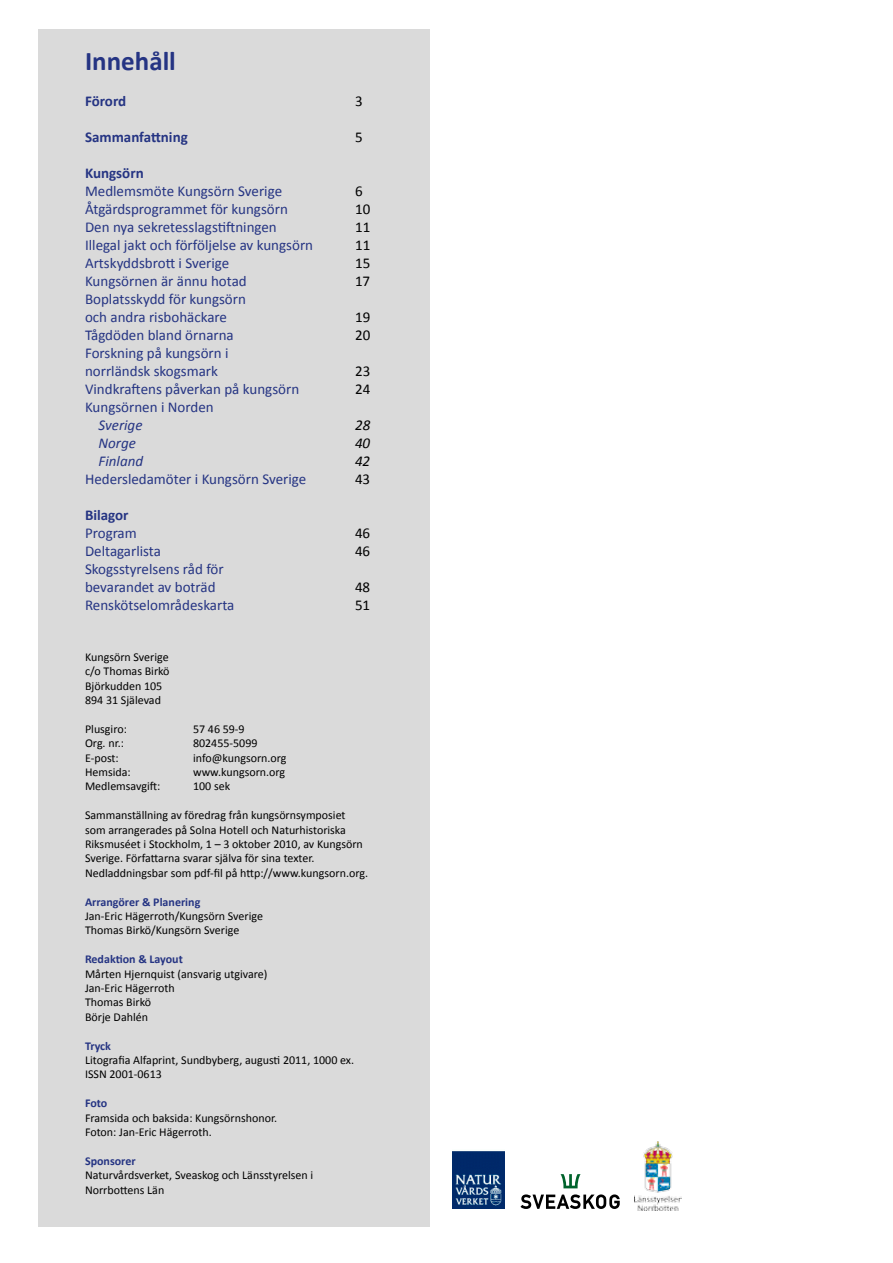
<style>
.page{position:relative;width:893px;height:1263px;background:#fff}
.page>*{position:absolute;margin:0;border:0;box-sizing:border-box;transform-origin:0 0}
.t1{font:700 27px "Calibri";color:#253483}
.t2{font:15px/18px "Calibri";color:#253483}
.t3{font:700 15px "Calibri";color:#253483}
.t4{font:15px "Calibri";color:#000}
.t5{font:italic 15px "Calibri";color:#253483}
.t6{font:italic 15px "Calibri";color:#000}
.t7{font:12px/14.4px "Calibri";color:#000}
.t8{font:700 12px "Calibri";color:#253483}
</style>
<div class="page">
<div style="left:38px;top:30px;width:391px;height:1197px;background:#dadada"></div>
<img style="left:452px;top:1151px;width:52px;height:58px">
<svg style="left:520px;top:1194px;width:100px;height:15px"></svg>
<svg style="left:561px;top:1174px;width:19px;height:14px"></svg>
<img style="left:635px;top:1142px;width:46px;height:68px">
<h1 class="t1" style="left:85px;top:45px;width:92px">Innehåll</h1>
<p class="t3" style="left:85px;top:92px;width:43px">Förord</p>
<p class="t4" style="left:355px;top:92px;width:9px">3</p>
<p class="t3" style="left:85px;top:128px;width:104px">Sammanfattning</p>
<p class="t4" style="left:355px;top:128px;width:9px">5</p>
<p class="t3" style="left:85px;top:164px;width:60px">Kungsörn</p>
<p class="t2" style="left:85px;top:182px;width:199px">Medlemsmöte Kungsörn Sverige</p>
<p class="t4" style="left:355px;top:182px;width:9px">6</p>
<p class="t2" style="left:85px;top:200px;width:204px">Åtgärdsprogrammet för kungsörn</p>
<p class="t4" style="left:355px;top:200px;width:17px">10</p>
<p class="t2" style="left:85px;top:218px;width:193px">Den nya sekretesslagstiftningen</p>
<p class="t4" style="left:355px;top:218px;width:17px">11</p>
<p class="t2" style="left:85px;top:236px;width:230px">Illegal jakt och förföljelse av kungsörn</p>
<p class="t4" style="left:355px;top:236px;width:17px">11</p>
<p class="t2" style="left:85px;top:254px;width:146px">Artskyddsbrott i Sverige</p>
<p class="t4" style="left:355px;top:254px;width:17px">15</p>
<p class="t2" style="left:85px;top:272px;width:163px">Kungsörnen är ännu hotad</p>
<p class="t4" style="left:355px;top:272px;width:17px">17</p>
<p class="t2" style="left:85px;top:290px;width:162px">Boplatsskydd för kungsörn och andra risbohäckare</p>
<p class="t4" style="left:355px;top:308px;width:17px">19</p>
<p class="t2" style="left:85px;top:326px;width:150px">Tågdöden bland örnarna</p>
<p class="t4" style="left:355px;top:326px;width:17px">20</p>
<p class="t2" style="left:85px;top:344px;width:145px">Forskning på kungsörn i norrländsk skogsmark</p>
<p class="t4" style="left:355px;top:362px;width:17px">23</p>
<p class="t2" style="left:85px;top:380px;width:216px">Vindkraftens påverkan på kungsörn</p>
<p class="t4" style="left:355px;top:380px;width:17px">24</p>
<p class="t2" style="left:85px;top:398px;width:130px">Kungsörnen i Norden</p>
<p class="t5" style="left:99px;top:416px;width:45px">Sverige</p>
<p class="t6" style="left:355px;top:416px;width:17px">28</p>
<p class="t5" style="left:99px;top:434px;width:39px">Norge</p>
<p class="t6" style="left:355px;top:434px;width:17px">40</p>
<p class="t5" style="left:99px;top:452px;width:46px">Finland</p>
<p class="t6" style="left:355px;top:452px;width:17px">42</p>
<p class="t2" style="left:85px;top:470px;width:223px">Hedersledamöter i Kungsörn Sverige</p>
<p class="t4" style="left:355px;top:470px;width:17px">43</p>
<p class="t3" style="left:85px;top:506px;width:45px">Bilagor</p>
<p class="t2" style="left:85px;top:524px;width:53px">Program</p>
<p class="t4" style="left:355px;top:524px;width:17px">46</p>
<p class="t2" style="left:85px;top:542px;width:77px">Deltagarlista</p>
<p class="t4" style="left:355px;top:542px;width:17px">46</p>
<p class="t2" style="left:85px;top:560px;width:140px">Skogsstyrelsens råd för bevarandet av boträd</p>
<p class="t4" style="left:355px;top:578px;width:17px">48</p>
<p class="t2" style="left:85px;top:596px;width:151px">Renskötselområdeskarta</p>
<p class="t4" style="left:355px;top:596px;width:17px">51</p>
<p class="t7" style="left:85px;top:649px;width:86px">Kungsörn Sverige c/o Thomas Birkö<br>Björkudden 105<br>894 31 Själevad</p>
<p class="t7" style="left:85px;top:721px;width:43px">Plusgiro:</p>
<p class="t7" style="left:193px;top:721px;width:53px">57 46 59-9</p>
<p class="t7" style="left:85px;top:735px;width:40px">Org. nr.:</p>
<p class="t7" style="left:193px;top:735px;width:66px">802455-5099</p>
<p class="t7" style="left:85px;top:750px;width:35px">E-post:</p>
<p class="t7" style="left:193px;top:750px;width:95px">info@kungsorn.org</p>
<p class="t7" style="left:85px;top:764px;width:47px">Hemsida:</p>
<p class="t7" style="left:193px;top:764px;width:94px">www.kungsorn.org</p>
<p class="t7" style="left:85px;top:778px;width:77px">Medlemsavgift:</p>
<p class="t7" style="left:193px;top:778px;width:39px">100 sek</p>
<p class="t7" style="left:85px;top:807px;width:284px">Sammanställning av föredrag från kungsörnsymposiet som arrangerades på Solna Hotell och Naturhistoriska Riksmuséet i Stockholm, 1 – 3 oktober 2010, av Kungsörn Sverige. Författarna svarar själva för sina texter.<br>Nedladdningsbar som pdf-fil på http://www.kungsorn.org.</p>
<p class="t8" style="left:85px;top:894px;width:117px">Arrangörer &amp; Planering</p>
<p class="t7" style="left:85px;top:908px;width:179px">Jan-Eric Hägerroth/Kungsörn Sverige<br>Thomas Birkö/Kungsörn Sverige</p>
<p class="t8" style="left:85px;top:952px;width:99px">Redaktion &amp; Layout</p>
<p class="t7" style="left:85px;top:966px;width:184px">Mårten Hjernquist (ansvarig utgivare)<br>Jan-Eric Hägerroth<br>Thomas Birkö<br>Börje Dahlén</p>
<p class="t8" style="left:85px;top:1038px;width:27px">Tryck</p>
<p class="t7" style="left:85px;top:1052px;width:271px">Litografia Alfaprint, Sundbyberg, augusti 2011, 1000 ex.<br>ISSN 2001-0613</p>
<p class="t8" style="left:85px;top:1096px;width:24px">Foto</p>
<p class="t7" style="left:85px;top:1110px;width:194px">Framsida och baksida: Kungsörnshonor.<br>Foton: Jan-Eric Hägerroth.</p>
<p class="t8" style="left:85px;top:1153px;width:52px">Sponsorer</p>
<p class="t7" style="left:85px;top:1167px;width:230px">Naturvårdsverket, Sveaskog och Länsstyrelsen i<br>Norrbottens Län</p>
</div>
